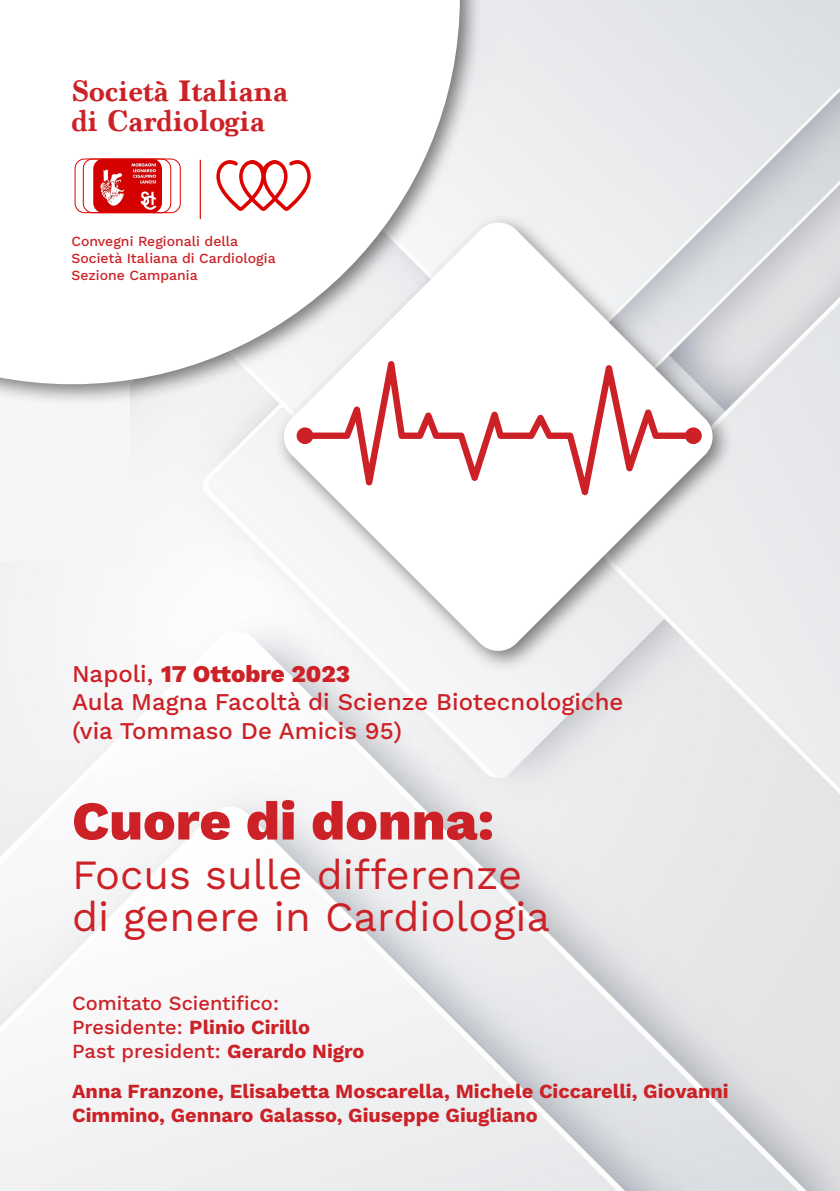
<style>
.page{position:relative;width:840px;height:1191px;background:#fff}
.page>*{position:absolute;margin:0;border:0;box-sizing:border-box;transform-origin:0 0}
.t1{font:800 54.6px "Work Sans";color:#cc2126}
.t2{font:41.6px "Work Sans";color:#cc2126}
.t3{font:700 31.2px "Marion";color:#cc2126}
.t4{font:500 24px "Work Sans";color:#cc2126}
.t5{font:800 24px "Work Sans";color:#cc2126}
.t6{font:700 20px/24px "Work Sans";color:#cc2126}
.t7{font:500 20px "Work Sans";color:#cc2126}
.t8{font:500 14px "Work Sans";color:#cc2126}
.s1{font-weight:500}
.s2{font-weight:700}
</style>
<div class="page">
<div style="left:0;top:365px;width:129px;height:195px;background:#f6f6f6"></div>
<div style="left:273px;top:212px;width:460px;height:460px;background:#231f20;opacity:.58"></div>
<svg style="left:281px;top:220px;width:433px;height:433px"></svg>
<svg style="left:296px;top:361px;width:405px;height:134px"></svg>
<div style="left:0;top:0;width:481px;height:406px;background:#231f20;opacity:.58"></div>
<svg style="left:0;top:0;width:459px;height:384px"></svg>
<img style="left:93px;top:161px;width:69px;height:50px">
<div style="left:75px;top:159px;width:105px;height:54px;border:1px solid #de0300;border-radius:9px"></div>
<div style="left:83px;top:159px;width:88px;height:54px;border:1px solid #de0300;border-radius:9px"></div>
<svg style="left:216px;top:160px;width:95px;height:51px"></svg>
<hr style="left:199px;top:160px;width:2px;height:59px;background:#de0300">
<p class="t3" style="left:71px;top:72px;width:218px">Società Italiana</p>
<p class="t3" style="left:71px;top:102px;width:195px">di Cardiologia</p>
<p class="t8" style="left:71px;top:231px;width:168px">Convegni Regionali della</p>
<p class="t8" style="left:71px;top:247px;width:206px">Società Italiana di Cardiologia</p>
<p class="t8" style="left:71px;top:264px;width:128px">Sezione Campania</p>
<p class="t5" style="left:72px;top:655px;width:279px"><span class="s1">Napoli,</span> 17 Ottobre 2023</p>
<p class="t4" style="left:72px;top:684px;width:552px">Aula Magna Facoltà di Scienze Biotecnologiche</p>
<p class="t4" style="left:72px;top:713px;width:331px">(via Tommaso De Amicis 95)</p>
<p class="t1" style="left:72px;top:779px;width:423px">Cuore di donna:</p>
<p class="t2" style="left:72px;top:843px;width:451px">Focus sulle differenze</p>
<p class="t2" style="left:72px;top:885px;width:479px">di genere in Cardiologia</p>
<p class="t7" style="left:72px;top:987px;width:208px">Comitato Scientifico:</p>
<p class="t6" style="left:72px;top:1014px;width:239px"><span class="s1">Presidente:</span> Plinio Cirillo</p>
<p class="t7" style="left:72px;top:1035px;width:294px">Past president: <span class="s2">Gerardo Nigro</span></p>
<p class="t6" style="left:72px;top:1078px;width:657px">Anna Franzone, Elisabetta Moscarella, Michele Ciccarelli, Giovanni<br>Cimmino, Gennaro Galasso, Giuseppe Giugliano</p>
</div>
